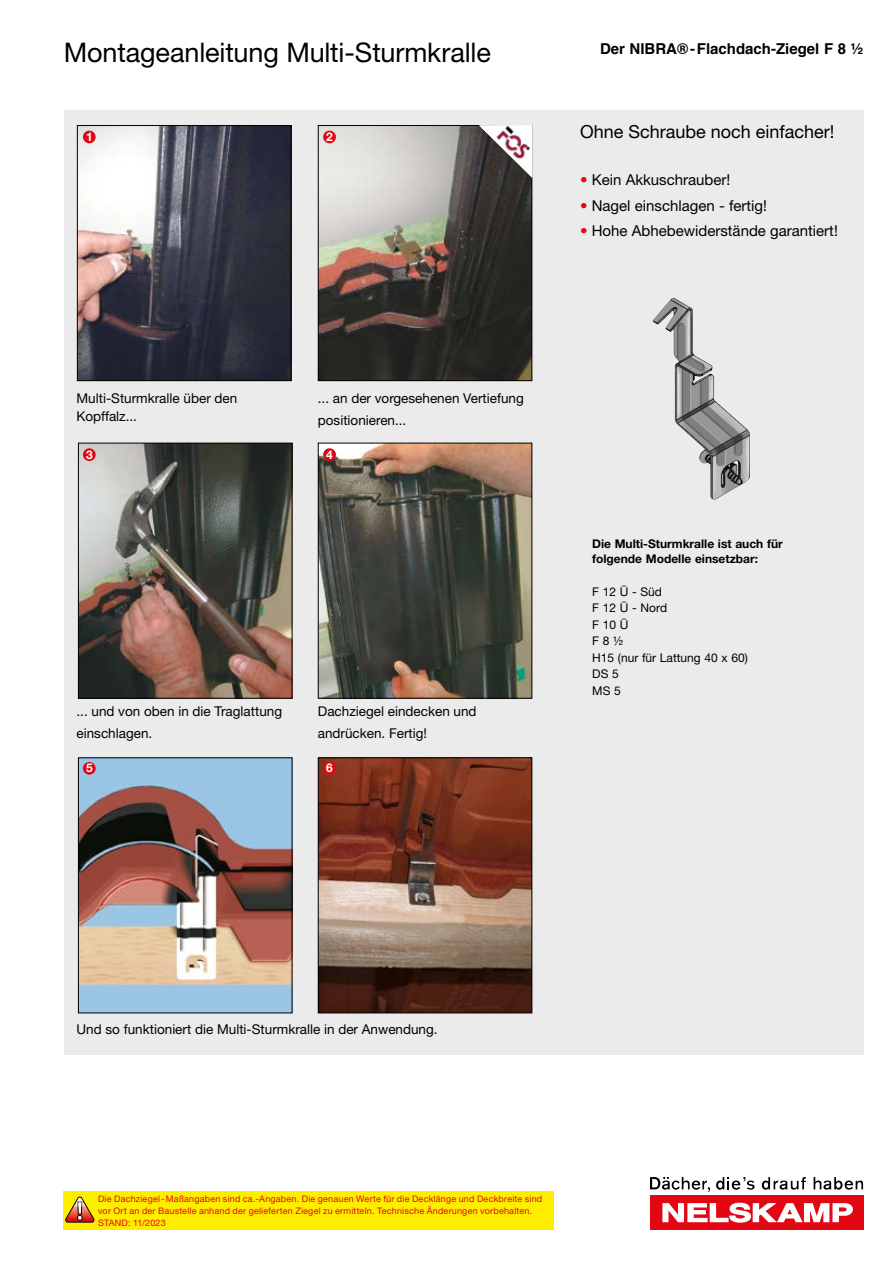
<style>
.page{position:relative;width:893px;height:1263px;background:#fff}
.page>*{position:absolute;margin:0;border:0;box-sizing:border-box;transform-origin:0 0}
.t1{font:27px "Helvetica Neue LT Std";letter-spacing:-.005em;color:#000}
.t2{font:18px "Helvetica Neue LT Std";color:#000}
.t3{font:15px "Helvetica Neue LT Std";color:#000}
.t4{font:700 15px "Helvetica";color:#000}
.t5{font:13.5px/22.2px "Helvetica Neue LT Std";color:#000}
.t6{font:700 12px/14.4px "Helvetica Neue LT Std";color:#000}
.t7{font:12px/16.5px "Helvetica Neue LT Std";color:#000}
.t8{font:700 12px "Helvetica Neue LT Std";color:#fff}
.t9{font:9px/12px "Helvetica Neue LT Std";letter-spacing:.025em;color:#e30613}
.s1{color:#e30613}
</style>
<div class="page">
<div style="left:650px;top:1195px;width:213px;height:35px;background:#e30613"></div>
<svg style="left:662px;top:1203px;width:191px;height:20px"></svg>
<svg style="left:762px;top:1177px;width:44px;height:13px"></svg>
<svg style="left:814px;top:1177px;width:49px;height:13px"></svg>
<svg style="left:650px;top:1177px;width:60px;height:15px"></svg>
<svg style="left:716px;top:1177px;width:39px;height:13px"></svg>
<div style="left:63px;top:1192px;width:491px;height:38px;background:#ffed00"></div>
<svg style="left:65px;top:1196px;width:29px;height:26px"></svg>
<div style="left:64px;top:111px;width:799px;height:944px;background:#ebebeb"></div>
<img style="left:653px;top:298px;width:97px;height:202px">
<img style="left:79px;top:127px;width:210px;height:252px">
<div style="left:77px;top:125px;width:214px;height:256px;border:1px solid #000"></div>
<img style="left:80px;top:445px;width:210px;height:252px">
<div style="left:78px;top:443px;width:214px;height:256px;border:1px solid #000"></div>
<img style="left:80px;top:759px;width:210px;height:252px">
<div style="left:78px;top:757px;width:214px;height:256px;border:1px solid #000"></div>
<img style="left:320px;top:127px;width:210px;height:252px">
<div style="left:318px;top:125px;width:214px;height:256px;border:1px solid #000"></div>
<img style="left:320px;top:445px;width:210px;height:252px">
<div style="left:318px;top:443px;width:214px;height:256px;border:1px solid #000"></div>
<img style="left:320px;top:759px;width:210px;height:252px">
<div style="left:318px;top:757px;width:214px;height:256px;border:1px solid #000"></div>
<img style="left:479px;top:125px;width:53px;height:53px">
<div style="left:83px;top:448px;width:13px;height:13px;background:#e30613;border-radius:50%"></div>
<div style="left:323px;top:448px;width:13px;height:13px;background:#e30613;border-radius:50%"></div>
<div style="left:83px;top:762px;width:13px;height:13px;background:#e30613;border-radius:50%"></div>
<div style="left:323px;top:762px;width:13px;height:13px;background:#e30613;border-radius:50%"></div>
<div style="left:83px;top:131px;width:13px;height:12px;background:#e30613;border-radius:50%"></div>
<div style="left:323px;top:131px;width:13px;height:12px;background:#e30613;border-radius:50%"></div>
<h1 class="t1" style="left:64px;top:37px;width:428px">Montageanleitung Multi-Sturmkralle</h1>
<p class="t8" style="left:86px;top:129px;width:8px">1</p>
<p class="t8" style="left:326px;top:129px;width:8px">2</p>
<p class="t4" style="left:600px;top:42px;width:265px">Der NIBRA®-Flachdach-Ziegel F 8 ½</p>
<h2 class="t2" style="left:580px;top:121px;width:256px">Ohne Schraube noch einfacher!</h2>
<p class="t3" style="left:580px;top:171px;width:152px"><span class="s1">•</span> Kein Akkuschrauber!</p>
<p class="t3" style="left:580px;top:196px;width:188px"><span class="s1">•</span> Nagel einschlagen - fertig!</p>
<p class="t3" style="left:580px;top:222px;width:259px"><span class="s1">•</span> Hohe Abhebewiderstände garantiert!</p>
<p class="t5" style="left:77px;top:389px;width:162px;line-height:18px">Multi-Sturmkralle über den<br>Kopffalz...</p>
<p class="t5" style="left:318px;top:387px;width:207px">... an der vorgesehenen Vertiefung positionieren...</p>
<p class="t8" style="left:86px;top:447px;width:8px">3</p>
<p class="t8" style="left:326px;top:447px;width:8px">4</p>
<p class="t5" style="left:77px;top:700px;width:207px">... und von oben in die Traglattung einschlagen.</p>
<p class="t5" style="left:318px;top:700px;width:160px">Dachziegel eindecken und andrücken. Fertig!</p>
<p class="t8" style="left:86px;top:761px;width:8px">5</p>
<p class="t8" style="left:326px;top:761px;width:8px">6</p>
<p class="t6" style="left:592px;top:537px;width:192px">Die Multi-Sturmkralle ist auch für folgende Modelle einsetzbar:</p>
<p class="t7" style="left:592px;top:583px;width:157px">F 12 Ü - Süd<br>F 12 Ü - Nord<br>F 10 Ü<br>F 8 ½<br>H15 (nur für Lattung 40 x 60)<br>DS 5<br>MS 5</p>
<p class="t5" style="left:77px;top:1018px;width:363px">Und so funktioniert die Multi-Sturmkralle in der Anwendung.</p>
<p class="t9" style="left:98px;top:1193px;width:446px">Die Dachziegel-Maßangaben sind ca.-Angaben. Die genauen Werte für die Decklänge und Deckbreite sind vor Ort an der Baustelle anhand der gelieferten Ziegel zu ermitteln. Technische Änderungen vorbehalten.<br>STAND: 11/2023</p>
</div>
